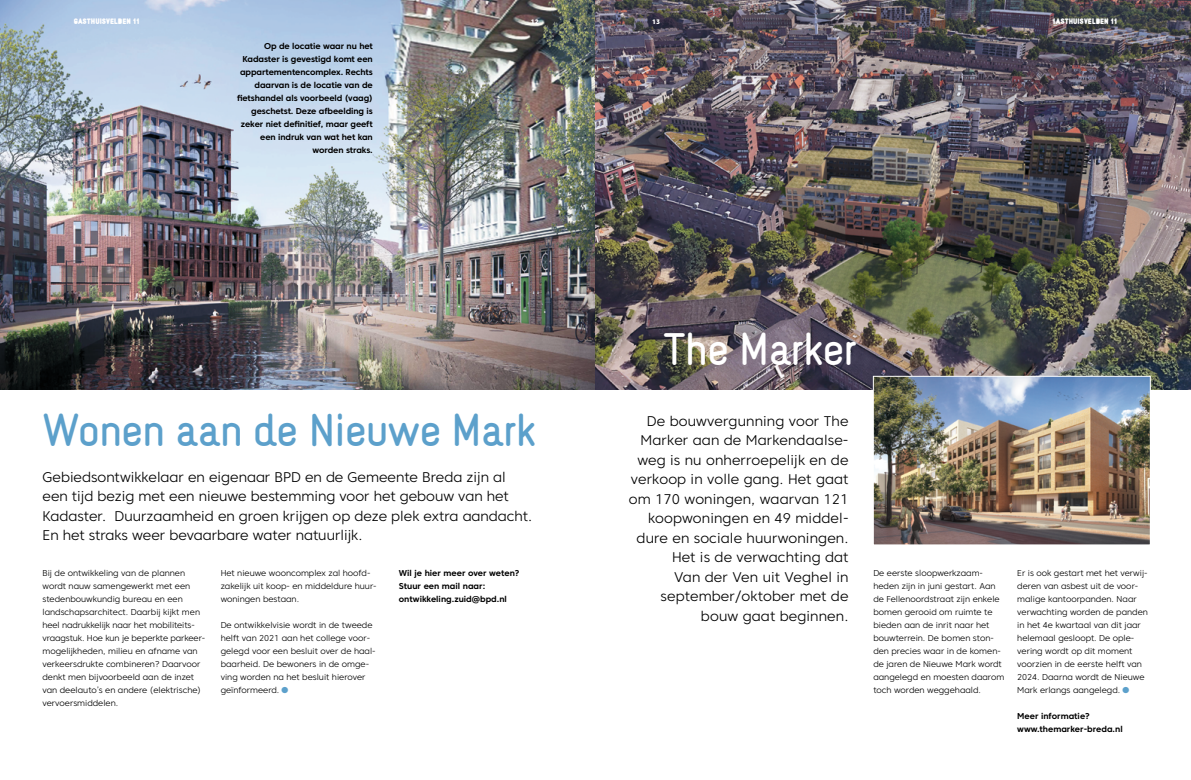
<style>
.page{position:relative;width:1191px;height:780px;background:#fff}
.page>*{position:absolute;margin:0;border:0;box-sizing:border-box;transform-origin:0 0}
.t1{font:40px "Naiv Bold Text";letter-spacing:-.025em;color:#5ca0cb}
.t2{font:40px "Naiv Bold Text";letter-spacing:-.025em;color:#fff}
.t3{font:300 27px "Core Sans C 35";color:#5ca0cb}
.t4{font:300 14px/19.5px "Core Sans C 35";color:#000}
.t5{font:300 8.5px/13px "Core Sans C 35";color:#000}
.t6{font:700 8.5px/13px "Core Sans C 65";letter-spacing:-.01em;color:#000}
.t7{font:900 7px "Naiv";color:#fff}
.t8{font:800 6.5px "Core Sans C 85";color:#fff}
</style>
<div class="page">
<img style="left:0;top:0;width:595px;height:390px">
<img style="left:595px;top:0;width:596px;height:390px">
<img style="left:872px;top:375px;width:279px;height:170px">
<p class="t7" style="left:74px;top:17px;width:67px">GASTHUISVELDEN 11</p>
<p class="t8" style="left:531px;top:17px;width:9px">12</p>
<p class="t8" style="left:652px;top:17px;width:9px">13</p>
<p class="t7" style="left:1052px;top:17px;width:66px">1ASTHUISVELDEN 11</p>
<p class="t6" style="left:237px;top:39px;width:137px;text-align:right">Op de locatie waar nu het<br>Kadaster is gevestigd komt een appartementencomplex. Rechts daarvan is de locatie van de fietshandel als voorbeeld (vaag) geschetst. Deze afbeelding is zeker niet definitief, maar geeft een indruk van wat het kan worden straks.</p>
<h1 class="t1" style="left:43px;top:404px;width:495px">Wonen aan de Nieuwe Mark</h1>
<p class="t4" style="left:43px;top:467px;width:491px">Gebiedsontwikkelaar en eigenaar BPD en de Gemeente Breda zijn al een tijd bezig met een nieuwe bestemming voor het gebouw van het Kadaster. Duurzaamheid en groen krijgen op deze plek extra aandacht.<br>En het straks weer bevaarbare water natuurlijk.</p>
<p class="t5" style="left:43px;top:566px;width:164px">Bij de ontwikkeling van de plannen wordt nauw samengewerkt met een stedenbouwkundig bureau en een landschapsarchitect. Daarbij kijkt men heel nadrukkelijk naar het mobiliteits&shy;vraagstuk. Hoe kun je beperkte parkeer&shy;mogelijkheden, milieu en afname van verkeersdrukte combineren? Daarvoor denkt men bijvoorbeeld aan de inzet van deelauto’s en andere (elektrische) vervoersmiddelen.</p>
<p class="t5" style="left:221px;top:566px;width:157px">Het nieuwe wooncomplex zal hoofd&shy;zakelijk uit koop- en middeldure huur&shy;woningen bestaan.</p>
<p class="t5" style="left:221px;top:618px;width:156px">De ontwikkelvisie wordt in de tweede helft van 2021 aan het college voor&shy;gelegd voor een besluit over de haal&shy;baarheid. De bewoners in de omge&shy;ving worden na het besluit hierover geïnformeerd.</p>
<h2 class="t3" style="left:279px;top:672px;width:12px">•</h2>
<p class="t6" style="left:399px;top:566px;width:122px">Wil je hier meer over weten?<br>Stuur een mail naar: ontwikkeling.zuid@bpd.nl</p>
<h1 class="t2" style="left:663px;top:323px;width:195px">The Marker</h1>
<p class="t4" style="left:629px;top:411px;width:221px;text-align:right">De bouwvergunning voor The<br>Marker aan de Markendaalse&shy;weg is nu onherroepelijk en de verkoop in volle gang. Het gaat om 170 woningen, waarvan 121 koopwoningen en 49 middel&shy;dure en sociale huurwoningen.<br>Het is de verwachting dat<br>Van der Ven uit Veghel in september/oktober met de bouw gaat beginnen.</p>
<p class="t5" style="left:873px;top:566px;width:132px">De eerste sloopwerkzaam&shy;heden zijn in juni gestart. Aan de Fellenoordstraat zijn enkele bomen gerooid om ruimte te bieden aan de inrit naar het bouwterrein. De bomen ston&shy;den precies waar in de komen&shy;de jaren de Nieuwe Mark wordt aangelegd en moesten daarom toch worden weggehaald.</p>
<p class="t5" style="left:1017px;top:566px;width:132px">Er is ook gestart met het verwij&shy;deren van asbest uit de voor&shy;malige kantoorpanden. Naar verwachting worden de panden in het 4e kwartaal van dit jaar helemaal gesloopt. De ople&shy;vering wordt op dit moment voorzien in de eerste helft van<br>2024. Daarna wordt de Nieuwe<br>Mark erlangs aangelegd.</p>
<h2 class="t3" style="left:1120px;top:672px;width:12px">•</h2>
<p class="t6" style="left:1017px;top:709px;width:107px">Meer informatie? www.themarker-breda.nl</p>
</div>
